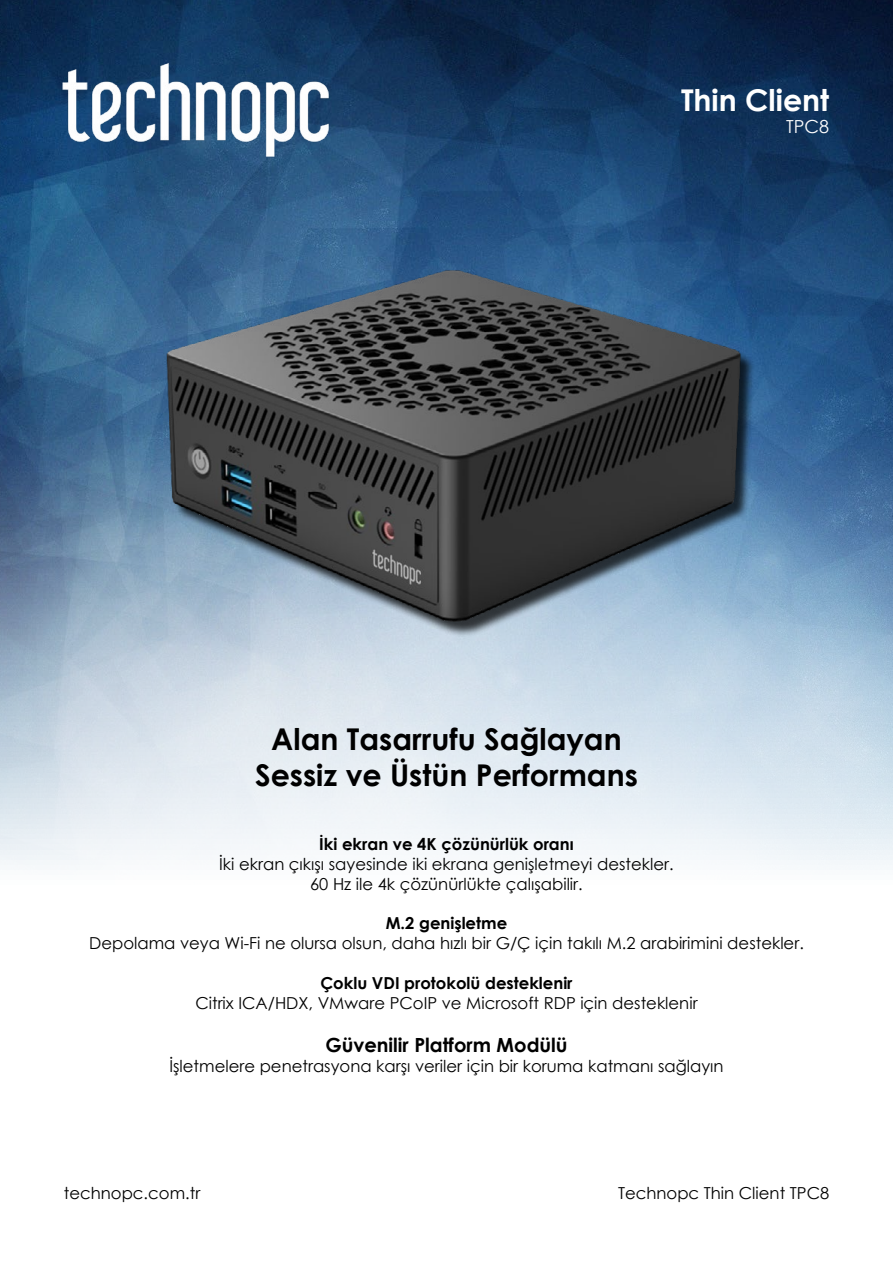
<style>
.page{position:relative;width:893px;height:1263px;background:#fff}
.page>*{position:absolute;margin:0;border:0;box-sizing:border-box;transform-origin:0 0}
.t1{font:700 30px/36px "Century Gothic";color:#000;text-align:center}
.t2{font:700 30px "Century Gothic";color:#fff}
.t3{font:700 19.5px "Century Gothic";color:#000}
.t4{font:18px "Century Gothic";color:#fff}
.t5{font:16.5px/19.8px "Century Gothic";color:#000;text-align:center}
.t6{font:700 16.5px "Century Gothic";color:#000}
</style>
<div class="page">
<img style="left:0;top:0;width:893px;height:868px">
<img style="left:50px;top:59px;width:291px;height:102px">
<img style="left:131px;top:212px;width:631px;height:428px">
<h1 class="t2" style="left:681px;top:77px;width:150px">Thin Client</h1>
<p class="t4" style="left:786px;top:114px;width:44px">TPC8</p>
<h1 class="t1" style="left:255px;top:719px;width:384px">Alan Tasarrufu Sağlayan<br>Sessiz ve Üstün Performans</h1>
<p class="t6" style="left:319px;top:832px;width:256px">İki ekran ve 4K çözünürlük oranı</p>
<p class="t5" style="left:219px;top:854px;width:456px">İki ekran çıkışı sayesinde iki ekrana genişletmeyi destekler.<br>60 Hz ile 4k çözünürlükte çalışabilir.</p>
<p class="t6" style="left:386px;top:911px;width:123px">M.2 genişletme</p>
<p class="t5" style="left:89px;top:933px;width:716px">Depolama veya Wi-Fi ne olursa olsun, daha hızlı bir G/Ç için takılı M.2 arabirimini destekler.</p>
<p class="t6" style="left:320px;top:970px;width:254px">Çoklu VDI protokolü desteklenir</p>
<p class="t5" style="left:195px;top:992px;width:504px">Citrix ICA/HDX, VMware PCoIP ve Microsoft RDP için desteklenir</p>
<p class="t3" style="left:325px;top:1030px;width:244px">Güvenilir Platform Modülü</p>
<p class="t5" style="left:169px;top:1055px;width:556px">İşletmelere penetrasyona karşı veriler için bir koruma katmanı sağlayın</p>
<p class="t5" style="left:64px;top:1183px;width:138px">technopc.com.tr</p>
<p class="t5" style="left:618px;top:1183px;width:213px">Technopc Thin Client TPC8</p>
</div>
